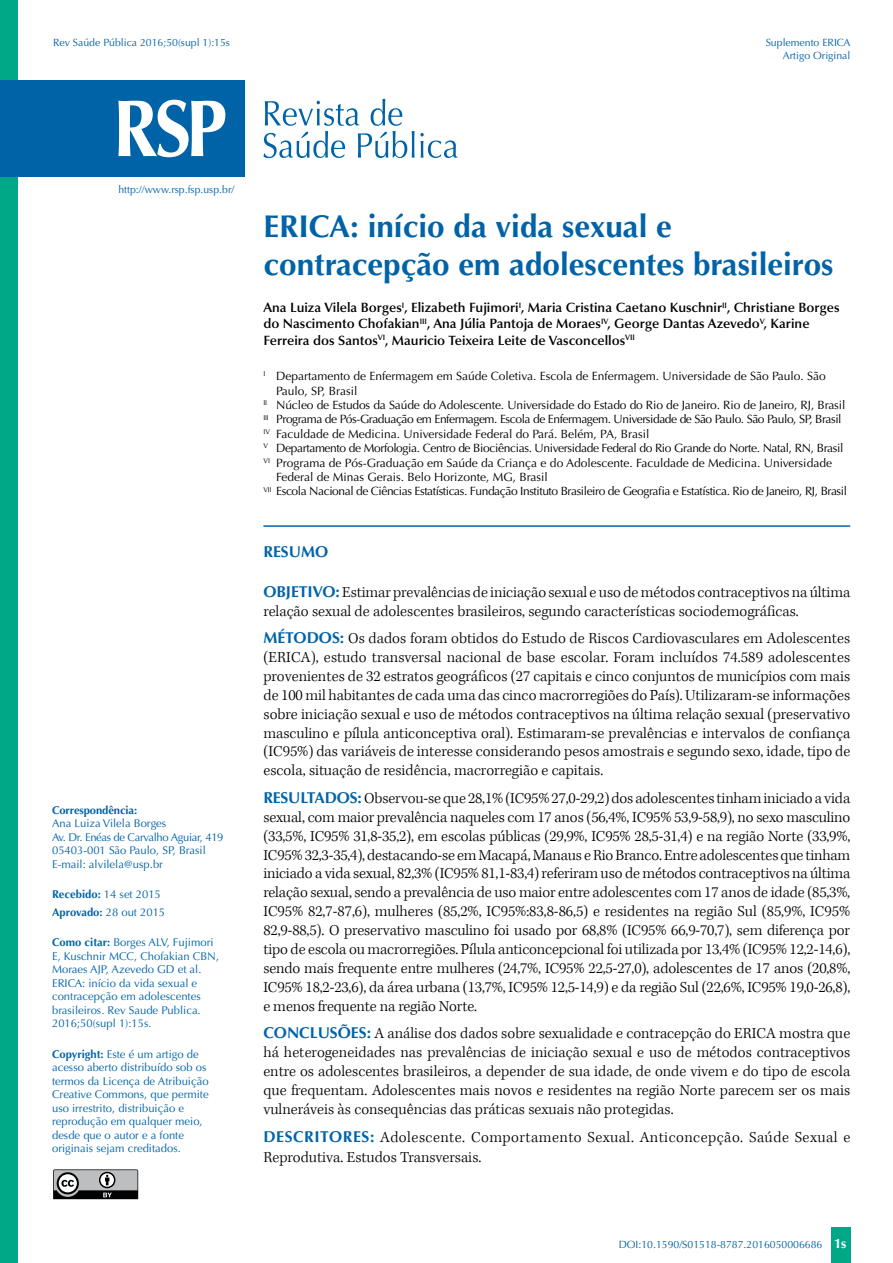
<style>
.page{position:relative;width:893px;height:1263px;background:#fff}
.page>*{position:absolute;margin:0;border:0;box-sizing:border-box;transform-origin:0 0}
.t1{font:700 31.5px/37.8px "Optima";color:#0063a7}
.t2{font:300 15.75px/18.9px "Kepler Std";color:#000;text-align:justify}
.t3{font:300 15.75px/19.8px "Kepler Std";letter-spacing:.025em;color:#000}
.t4{font:700 15.75px "Optima";color:#0063a7}
.t5{font:600 13.5px/16.2px "Optima";color:#000}
.t6{font:12px "Optima";letter-spacing:-.01em;color:#000}
.t7{font:12px "Optima";letter-spacing:-.035em;color:#000}
.t8{font:12px "Optima";letter-spacing:-.03em;color:#000}
.t9{font:11.25px/13.5px "Optima";color:#0063a7}
.t10{font:700 11.25px/17.7px "Optima";letter-spacing:-.01em;color:#0063a7}
.t11{font:10.5px/12.6px "Optima";color:#0063a7;text-align:right}
.s1{font-weight:400}
.s2{font-weight:700}
.s3{font-family:"Optima";font-weight:700;color:#0063a7}
.s4{font-weight:700;font-size:13.5px;color:#fff}
</style>
<div class="page">
<svg style="left:53px;top:1169px;width:85px;height:30px;background:#7e7f80"></svg>
<div style="left:0;top:0;width:18px;height:1263px;background:#00a887"></div>
<div style="left:831px;top:1227px;width:20px;height:36px;background:#00a887"></div>
<svg style="left:263px;top:99px;width:195px;height:59px"></svg>
<div style="left:0;top:80px;width:244px;height:96px;background:#0063a7"></div>
<svg style="left:118px;top:100px;width:107px;height:57px"></svg>
<hr style="left:263px;top:525px;width:587px;height:2px;background:#0063a7">
<p class="t11" style="left:53px;top:36px;width:178px">Rev Saúde Pública 2016;50(supl 1):15s</p>
<p class="t11" style="left:766px;top:36px;width:86px">Suplemento ERICA<br>Artigo Original</p>
<p class="t11" style="left:118px;top:183px;width:117px">http://www.rsp.fsp.usp.br/</p>
<p class="t10" style="left:52px;top:801px;width:87px">Correspondência:</p>
<p class="t9" style="left:52px;top:817px;width:173px">Ana Luiza Vilela Borges<br>Av. Dr. Enéas de Carvalho Aguiar, 419<br>05403-001 São Paulo, SP, Brasil<br>E-mail: alvilela@usp.br</p>
<p class="t10" style="left:52px;top:886px;width:115px">Recebido: <span class="s1">14 set 2015<br></span>Aprovado: <span class="s1">28 out 2015</span></p>
<p class="t9" style="left:52px;top:936px;width:169px"><span class="s2">Como citar:</span> Borges ALV, Fujimori<br>E, Kuschnir MCC, Chofakian CBN,<br>Moraes AJP, Azevedo GD et al.<br>ERICA: início da vida sexual e contracepção em adolescentes brasileiros. Rev Saude Publica.<br>2016;50(supl 1):15s.</p>
<p class="t9" style="left:52px;top:1047px;width:158px"><span class="s2">Copyright:</span> Este é um artigo de acesso aberto distribuído sob os termos da Licença de Atribuição<br>Creative Commons, que permite uso irrestrito, distribuição e reprodução em qualquer meio, desde que o autor e a fonte originais sejam creditados.</p>
<h1 class="t1" style="left:263px;top:208px;width:571px">ERICA: início da vida sexual e contracepção em adolescentes brasileiros</h1>
<p class="t5" style="left:263px;top:300px;width:578px">Ana Luiza Vilela Borges<sup>I</sup>, Elizabeth Fujimori<sup>I</sup>, Maria Cristina Caetano Kuschnir<sup>II</sup>, Christiane Borges do Nascimento Chofakian<sup>III</sup>, Ana Júlia Pantoja de Moraes<sup>IV</sup>, George Dantas Azevedo<sup>V</sup>, Karine<br>Ferreira dos Santos<sup>VI</sup>, Mauricio Teixeira Leite de Vasconcellos<sup>VII</sup></p>
<p class="t6" style="left:263px;top:369px;width:564px"><sup>I</sup> Departamento de Enfermagem em Saúde Coletiva. Escola de Enfermagem. Universidade de São Paulo. São</p>
<p class="t6" style="left:276px;top:384px;width:83px">Paulo, SP, Brasil</p>
<p class="t6" style="left:263px;top:398px;width:583px"><sup>II</sup> Núcleo de Estudos da Saúde do Adolescente. Universidade do Estado do Rio de Janeiro. Rio de Janeiro, RJ, Brasil</p>
<p class="t7" style="left:263px;top:412px;width:580px"><sup>III</sup> Programa de Pós-Graduação em Enfermagem. Escola de Enfermagem. Universidade de São Paulo. São Paulo, SP, Brasil</p>
<p class="t6" style="left:263px;top:427px;width:387px"><sup>IV</sup> Faculdade de Medicina. Universidade Federal do Pará. Belém, PA, Brasil</p>
<p class="t8" style="left:263px;top:441px;width:581px"><sup>V</sup> Departamento de Morfologia. Centro de Biociências. Universidade Federal do Rio Grande do Norte. Natal, RN, Brasil</p>
<p class="t6" style="left:263px;top:456px;width:570px"><sup>VI</sup> Programa de Pós-Graduação em Saúde da Criança e do Adolescente. Faculdade de Medicina. Universidade</p>
<p class="t6" style="left:276px;top:470px;width:273px">Federal de Minas Gerais. Belo Horizonte, MG, Brasil</p>
<p class="t7" style="left:263px;top:484px;width:585px"><sup>VII</sup> Escola Nacional de Ciências Estatísticas. Fundação Instituto Brasileiro de Geografia e Estatística. Rio de Janeiro, RJ, Brasil</p>
<p class="t4" style="left:263px;top:542px;width:66px">RESUMO</p>
<p class="t2" style="left:263px;top:583px;width:588px"><span class="s3">OBJETIVO:</span> Estimar prevalências de iniciação sexual e uso de métodos contraceptivos na última relação sexual de adolescentes brasileiros, segundo características sociodemográficas.</p>
<p class="t2" style="left:263px;top:629px;width:588px"><span class="s3">MÉTODOS:</span> Os dados foram obtidos do Estudo de Riscos Cardiovasculares em Adolescentes (ERICA), estudo transversal nacional de base escolar. Foram incluídos 74.589 adolescentes provenientes de 32 estratos geográficos (27 capitais e cinco conjuntos de municípios com mais de 100 mil habitantes de cada uma das cinco macrorregiões do País). Utilizaram-se informações sobre iniciação sexual e uso de métodos contraceptivos na última relação sexual (preservativo masculino e pílula anticonceptiva oral). Estimaram-se prevalências e intervalos de confiança (IC95%) das variáveis de interesse considerando pesos amostrais e segundo sexo, idade, tipo de escola, situação de residência, macrorregião e capitais.</p>
<p class="t2" style="left:263px;top:789px;width:588px"><span class="s3">RESULTADOS:</span>Observou-se que 28,1% (IC95% 27,0-29,2) dos adolescentes tinham iniciado a vida sexual, com maior prevalência naqueles com 17 anos (56,4%, IC95% 53,9-58,9), no sexo masculino (33,5%, IC95% 31,8-35,2), em escolas públicas (29,9%, IC95% 28,5-31,4) e na região Norte (33,9%, IC95% 32,3-35,4), destacando-se em Macapá, Manaus e Rio Branco. Entre adolescentes que tinham iniciado a vida sexual, 82,3% (IC95% 81,1-83,4) referiram uso de métodos contraceptivos na última relação sexual, sendo a prevalência de uso maior entre adolescentes com 17 anos de idade (85,3%, IC95% 82,7-87,6), mulheres (85,2%, IC95%:83,8-86,5) e residentes na região Sul (85,9%, IC95% 82,9-88,5). O preservativo masculino foi usado por 68,8% (IC95% 66,9-70,7), sem diferença por tipo de escola ou macrorregiões. Pílula anticoncepcional foi utilizada por 13,4% (IC95% 12,2-14,6), sendo mais frequente entre mulheres (24,7%, IC95% 22,5-27,0), adolescentes de 17 anos (20,8%, IC95% 18,2-23,6), da área urbana (13,7%, IC95% 12,5-14,9) e da região Sul (22,6%, IC95% 19,0-26,8), e menos frequente na região Norte.</p>
<p class="t2" style="left:263px;top:1024px;width:588px"><span class="s3">CONCLUSÕES:</span> A análise dos dados sobre sexualidade e contracepção do ERICA mostra que há heterogeneidades nas prevalências de iniciação sexual e uso de métodos contraceptivos entre os adolescentes brasileiros, a depender de sua idade, de onde vivem e do tipo de escola que frequentam. Adolescentes mais novos e residentes na região Norte parecem ser os mais vulneráveis às consequências das práticas sexuais não protegidas.</p>
<p class="t4" style="left:263px;top:1127px;width:11px">descritores</p>
<p class="t3" style="left:263px;top:1128px;width:588px;text-indent:107px"><span class="s3">:</span> Adolescente. Comportamento Sexual. Anticoncepção. Saúde Sexual e<br>Reprodutiva. Estudos Transversais.</p>
<p class="t11" style="left:619px;top:1238px;width:229px">DOI:10.1590/S01518-8787.2016050006686 <span class="s4">1s</span></p>
</div>
